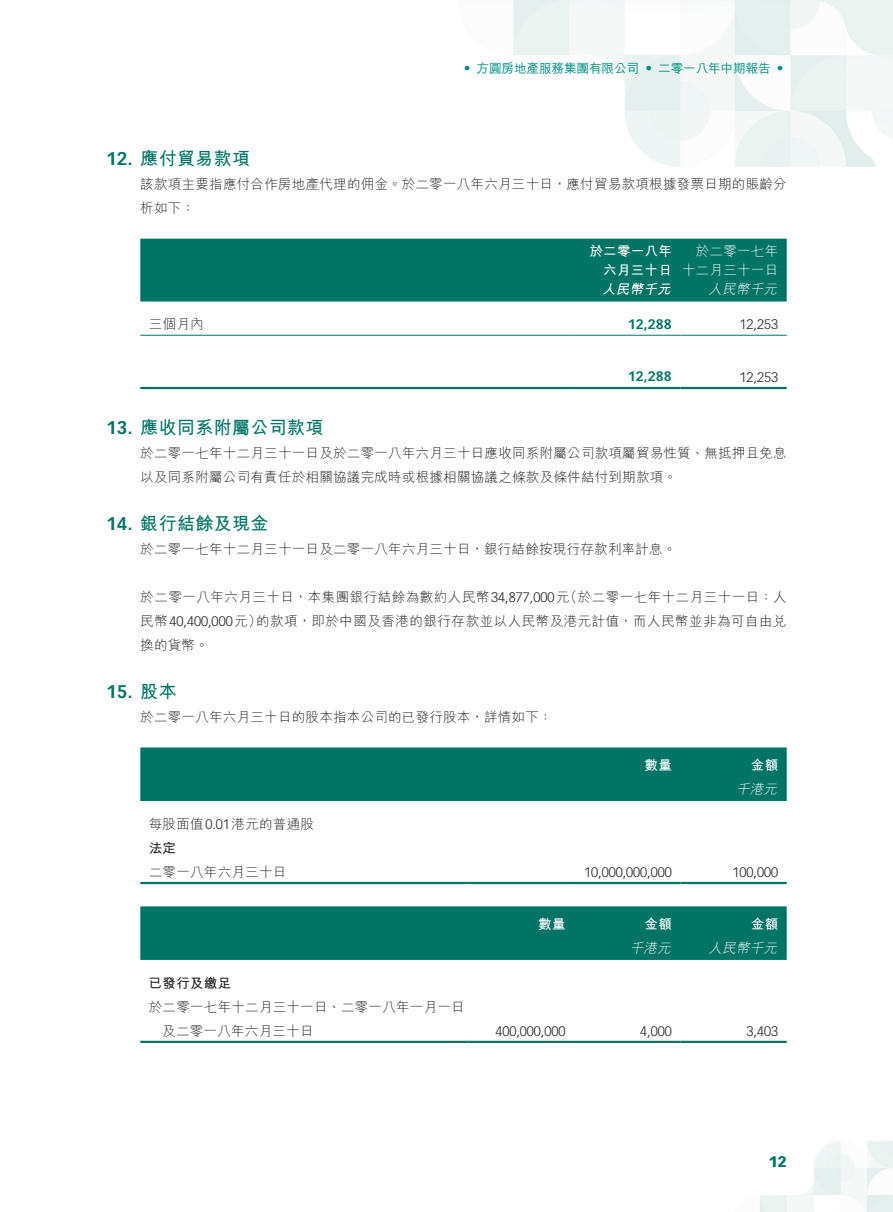
<style>
.page{position:relative;width:893px;height:1212px;background:#fff}
.page>*{position:absolute;margin:0;border:0;box-sizing:border-box;transform-origin:0 0}
.t1{font:700 18px "M Hei HK";letter-spacing:.02em;color:#007566}
.t2{font:700 18px "Vectora LT Std";color:#007566}
.t3{font:900 15px "Vectora LT Std";color:#007566}
.t4{font:300 13.5px/24px "M Hei HK";letter-spacing:.02em;color:#231f20}
.t5{font:300 13.5px "Vectora LT Std";color:#231f20}
.t6{font:700 13.5px/19.2px "M Hei HK";letter-spacing:.02em;color:#fff;text-align:right}
.t7{font:italic 300 13.5px "M Hei HK";color:#fff}
.t8{font:300 13.5px/19.2px "M Hei HK";letter-spacing:.02em;color:#fff;text-align:right}
.t9{font:700 13.5px "Vectora LT Std";color:#007566}
.t10{font:700 13.5px "M Hei HK";letter-spacing:.02em;color:#231f20}
.t11{font:italic 700 13.5px "M Hei HK";color:#fff}
.t12{font:500 12.75px "M Hei HK";letter-spacing:-.02em;color:#009082}
.s1{font-family:"Vectora LT Std"}
.s2{font-family:"M Hei HK"}
.s3{font-weight:700}
</style>
<div class="page">
<img style="left:513px;top:0;width:380px;height:167px">
<img style="left:760px;top:1141px;width:133px;height:71px">
<div style="left:140px;top:239px;width:647px;height:63px;background:#007566"></div>
<hr style="left:140px;top:335px;width:434px;height:1px;background:#007566">
<hr style="left:574px;top:335px;width:106px;height:1px;background:#007566">
<hr style="left:680px;top:335px;width:107px;height:1px;background:#007566">
<hr style="left:140px;top:387px;width:434px;height:2px;background:#007566">
<hr style="left:574px;top:387px;width:106px;height:2px;background:#007566">
<hr style="left:680px;top:387px;width:107px;height:2px;background:#007566">
<div style="left:140px;top:747px;width:647px;height:54px;background:#007566"></div>
<hr style="left:140px;top:882px;width:328px;height:2px;background:#007566">
<hr style="left:468px;top:882px;width:106px;height:2px;background:#007566">
<hr style="left:574px;top:882px;width:106px;height:2px;background:#007566">
<hr style="left:680px;top:882px;width:107px;height:2px;background:#007566">
<div style="left:140px;top:906px;width:647px;height:54px;background:#007566"></div>
<hr style="left:140px;top:1041px;width:328px;height:2px;background:#007566">
<hr style="left:468px;top:1041px;width:106px;height:2px;background:#007566">
<hr style="left:574px;top:1041px;width:106px;height:2px;background:#007566">
<hr style="left:680px;top:1041px;width:107px;height:2px;background:#007566">
<p class="t12" style="left:461px;top:59px;width:327px">• 方圓房地產服務集團有限公司 • 二零一八年中期報告 •</p>
<h1 class="t1" style="left:106px;top:145px;width:145px"><span class="s1">12.</span> 應付貿易款項</h1>
<p class="t4" style="left:140px;top:172px;width:648px">該款項主要指應付合作房地產代理的佣金。於二零一八年六月三十日，應付貿易款項根據發票日期的賬齡分析如下：</p>
<p class="t6" style="left:589px;top:240px;width:84px">於二零一八年六月三十日</p>
<p class="t8" style="left:682px;top:241px;width:98px">於二零一七年十二月三十一日</p>
<p class="t11" style="left:602px;top:279px;width:74px">人民幣千元</p>
<p class="t7" style="left:708px;top:282px;width:73px">人民幣千元</p>
<p class="t4" style="left:149px;top:312px;width:56px">三個月內</p>
<p class="t9" style="left:628px;top:316px;width:45px">12,288</p>
<p class="t5" style="left:739px;top:317px;width:40px">12,253</p>
<p class="t9" style="left:628px;top:368px;width:45px">12,288</p>
<p class="t5" style="left:740px;top:369px;width:40px">12,253</p>
<h1 class="t1" style="left:106px;top:414px;width:219px"><span class="s1">13.</span> 應收同系附屬公司款項</h1>
<p class="t4" style="left:140px;top:441px;width:648px">於二零一七年十二月三十一日及於二零一八年六月三十日應收同系附屬公司款項屬貿易性質、無抵押且免息以及同系附屬公司有責任於相關協議完成時或根據相關協議之條款及條件結付到期款項。</p>
<h1 class="t1" style="left:106px;top:510px;width:164px"><span class="s1">14.</span> 銀行結餘及現金</h1>
<p class="t4" style="left:140px;top:537px;width:537px">於二零一七年十二月三十一日及二零一八年六月三十日，銀行結餘按現行存款利率計息。</p>
<p class="t4" style="left:140px;top:585px;width:648px;text-align:justify">於二零一八年六月三十日，本集團銀行結餘為數約人民幣<span class="s1">34,877,000</span>元（於二零一七年十二月三十一日：人民幣<span class="s1">40,400,000</span>元）的款項，即於中國及香港的銀行存款並以人民幣及港元計值，而人民幣並非為可自由兌換的貨幣。</p>
<h1 class="t2" style="left:106px;top:680px;width:72px">15. <span class="s2">股本</span></h1>
<p class="t4" style="left:140px;top:705px;width:414px">於二零一八年六月三十日的股本指本公司的已發行股本，詳情如下：</p>
<p class="t6" style="left:645px;top:754px;width:29px">數量</p>
<p class="t6" style="left:751px;top:754px;width:29px">金額</p>
<p class="t7" style="left:736px;top:782px;width:45px">千港元</p>
<p class="t4" style="left:149px;top:812px;width:167px">每股面值<span class="s1">0.01</span>港元的普通股<span class="s3">法定</span></p>
<p class="t4" style="left:149px;top:860px;width:139px">二零一八年六月三十日</p>
<p class="t5" style="left:584px;top:864px;width:89px">10,000,000,000</p>
<p class="t5" style="left:732px;top:864px;width:47px">100,000</p>
<p class="t6" style="left:538px;top:913px;width:29px">數量</p>
<p class="t6" style="left:645px;top:913px;width:29px">金額</p>
<p class="t6" style="left:751px;top:913px;width:29px">金額</p>
<p class="t7" style="left:630px;top:941px;width:45px">千港元</p>
<p class="t7" style="left:708px;top:941px;width:73px">人民幣千元</p>
<p class="t10" style="left:149px;top:973px;width:84px">已發行及繳足</p>
<p class="t4" style="left:162px;top:994px;width:304px;text-indent:-13px">於二零一七年十二月三十一日、二零一八年一月一日及二零一八年六月三十日</p>
<p class="t5" style="left:495px;top:1023px;width:72px">400,000,000</p>
<p class="t5" style="left:640px;top:1023px;width:33px">4,000</p>
<p class="t5" style="left:747px;top:1023px;width:33px">3,403</p>
<p class="t3" style="left:769px;top:1152px;width:19px">12</p>
</div>
